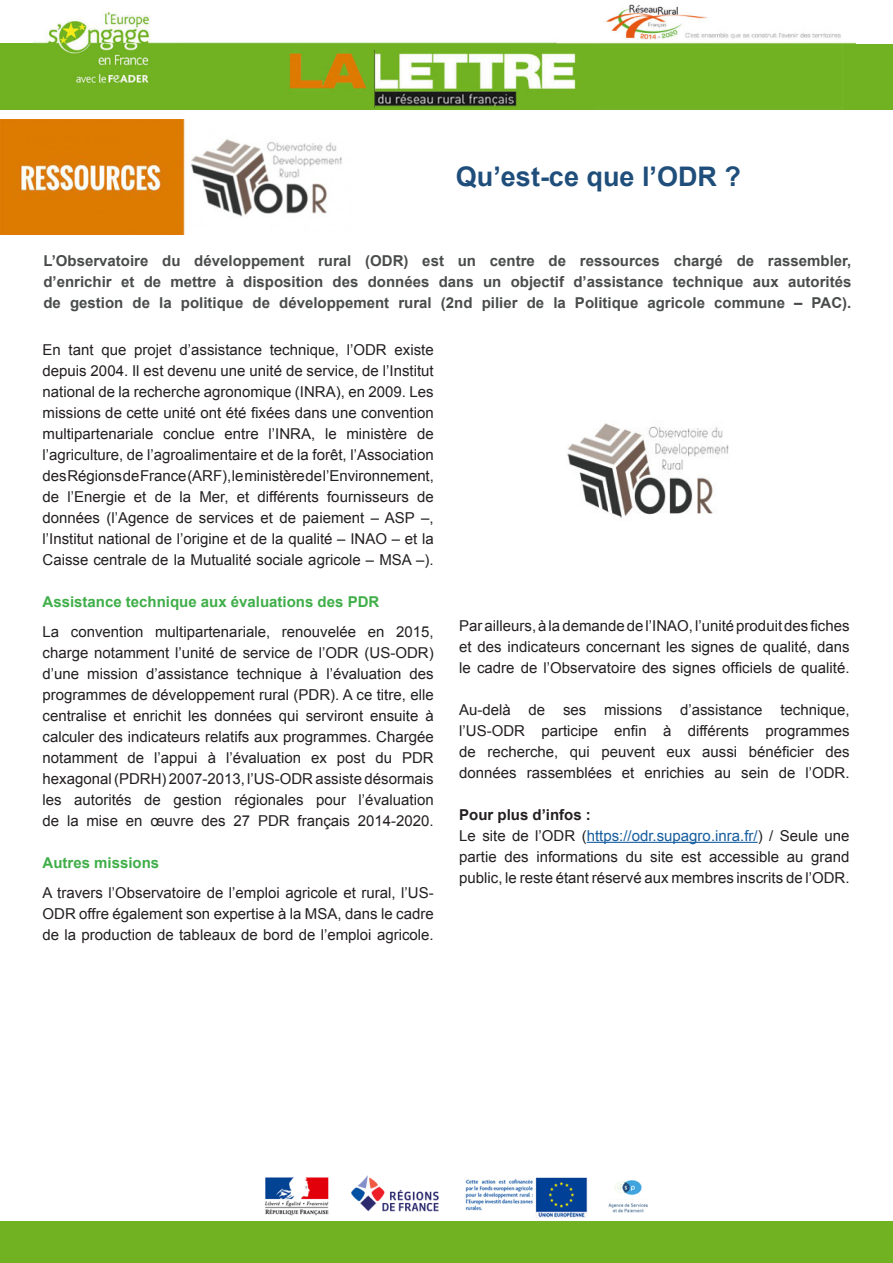
<style>
.page{position:relative;width:893px;height:1263px;background:#fff}
.page>*{position:absolute;margin:0;border:0;box-sizing:border-box;transform-origin:0 0}
.t1{font:700 27px "Arial";color:#1f4e7b}
.t2{font:15px/21px "Arial";color:#231f20;text-align:justify}
.t3{font:700 15px/21px "Arial";color:#4a4c4c;text-align:justify}
.t4{font:700 15px "Arial";color:#40ae49}
.t5{font:700 15px "Arial";color:#231f20}
.s1{color:#175d9e}
</style>
<div class="page">
<div style="left:854px;top:44px;width:39px;height:66px;background:#71b222"></div>
<div style="left:0;top:43px;width:38px;height:67px;background:#71b222"></div>
<img style="left:34px;top:4px;width:822px;height:106px">
<img style="left:265px;top:1175px;width:383px;height:43px">
<div style="left:0;top:1222px;width:893px;height:41px;background:#71b222"></div>
<img style="left:0;top:119px;width:342px;height:115px">
<img style="left:567px;top:423px;width:162px;height:95px">
<hr style="left:587px;top:842px;width:171px;height:1px;background:#175d9e">
<p class="t1" style="left:456px;top:158px;width:287px">Qu’est-ce que l’ODR ?</p>
<p class="t3" style="left:43px;top:251px;width:809px">L’Observatoire du développement rural (ODR) est un centre de ressources chargé de rassembler, d’enrichir et de mettre à disposition des données dans un objectif d’assistance technique aux autorités de gestion de la politique de développement rural (2nd pilier de la Politique agricole commune – PAC).</p>
<p class="t2" style="left:43px;top:340px;width:393px">En tant que projet d’assistance technique, l’ODR existe depuis 2004. Il est devenu une unité de service, de l’Institut national de la recherche agronomique (INRA), en 2009. Les missions de cette unité ont été fixées dans une convention multipartenariale conclue entre l’INRA, le ministère de l’agriculture, de l’agroalimentaire et de la forêt, l’Association des Régions de France (ARF), le ministère de l’Environnement, de l’Energie et de la Mer, et différents fournisseurs de données (l’Agence de services et de paiement – ASP –, l’Institut national de l’origine et de la qualité – INAO – et la Caisse centrale de la Mutualité sociale agricole – MSA –).</p>
<p class="t4" style="left:43px;top:592px;width:338px">Assistance technique aux évaluations des PDR</p>
<p class="t2" style="left:43px;top:622px;width:393px">La convention multipartenariale, renouvelée en 2015, charge notamment l’unité de service de l’ODR (US-ODR) d’une mission d’assistance technique à l’évaluation des programmes de développement rural (PDR). A ce titre, elle centralise et enrichit les données qui serviront ensuite à calculer des indicateurs relatifs aux programmes. Chargée notamment de l’appui à l’évaluation ex post du PDR hexagonal (PDRH) 2007-2013, l’US-ODR assiste désormais les autorités de gestion régionales pour l’évaluation de la mise en œuvre des 27 PDR français 2014-2020.</p>
<p class="t4" style="left:43px;top:853px;width:118px">Autres missions</p>
<p class="t2" style="left:43px;top:883px;width:393px">A travers l’Observatoire de l’emploi agricole et rural, l’US-ODR offre également son expertise à la MSA, dans le cadre de la production de tableaux de bord de l’emploi agricole.</p>
<p class="t2" style="left:459px;top:615px;width:392px">Par ailleurs, à la demande de l’INAO, l’unité produit des fiches et des indicateurs concernant les signes de qualité, dans le cadre de l’Observatoire des signes officiels de qualité.</p>
<p class="t2" style="left:459px;top:699px;width:392px">Au-delà de ses missions d’assistance technique, l’US-ODR participe enfin à différents programmes de recherche, qui peuvent eux aussi bénéficier des données rassemblées et enrichies au sein de l’ODR.</p>
<p class="t5" style="left:459px;top:804px;width:133px">Pour plus d’infos :</p>
<p class="t2" style="left:459px;top:825px;width:392px">Le site de l’ODR (<span class="s1">https://odr.supagro.inra.fr/</span>) / Seule une partie des informations du site est accessible au grand public, le reste étant réservé aux membres inscrits de l’ODR.</p>
</div>
